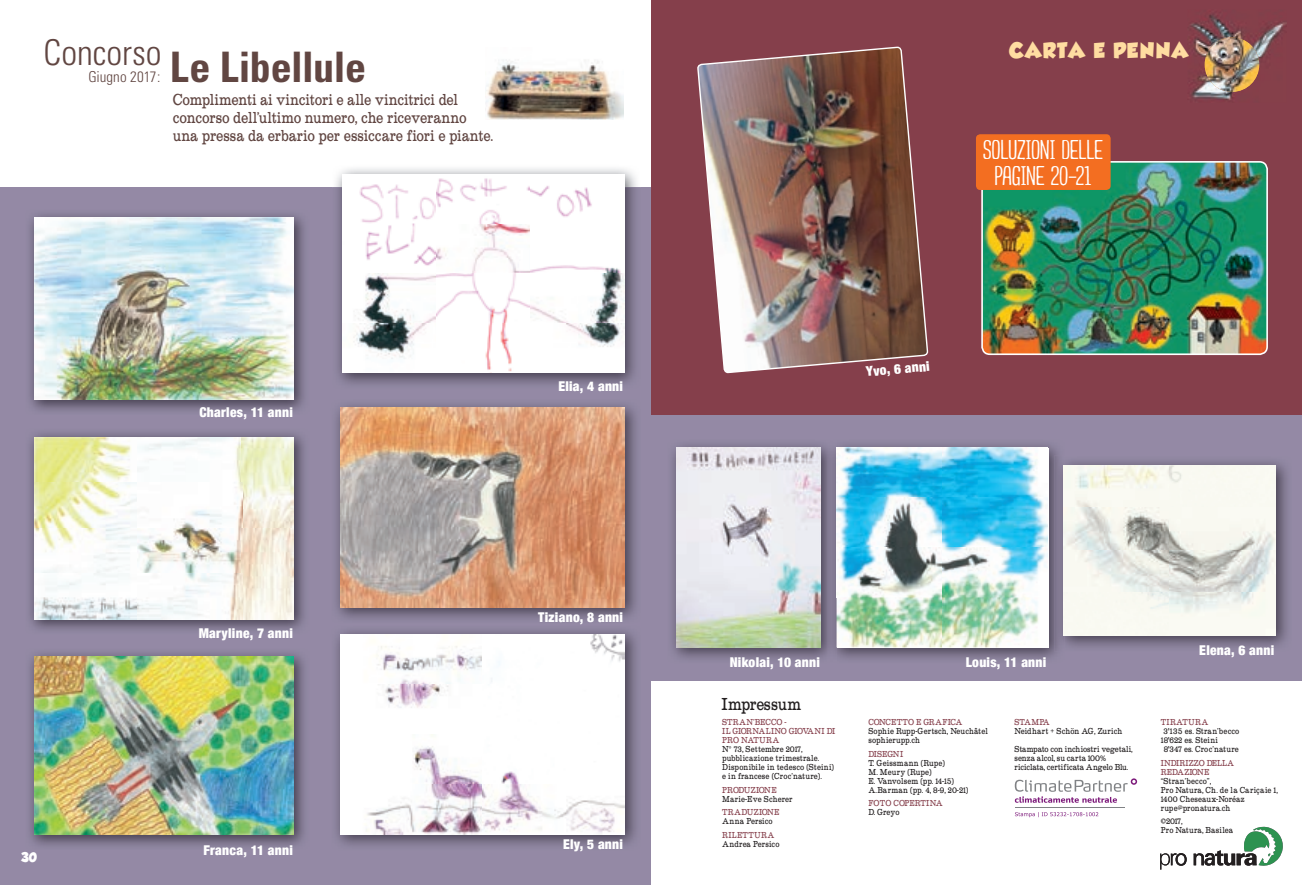
<style>
.page{position:relative;width:1302px;height:885px;background:#fff}
.page>*{position:absolute;margin:0;border:0;box-sizing:border-box;transform-origin:0 0}
.t1{font:700 condensed 42px "Univers";letter-spacing:-.01em;color:#614642}
.t2{font:300 condensed 35.55px "Univers";color:#614642}
.t3{font:300 27px/25.5px "Smyrna";letter-spacing:-.01em;color:#fff;text-align:center}
.t4{font:19.2px "GROBOLD";letter-spacing:.07em;color:#ffdda1}
.t5{font:18px "Roundslab Serif";letter-spacing:-.02em;color:#231f20}
.t6{font:16.5px/18px "Roundslab Serif";letter-spacing:-.01em;color:#614642}
.t7{font:300 condensed 15px "Univers";letter-spacing:.005em;color:#614642}
.t8{font:900 condensed 13.5px "Helvetica Neue";letter-spacing:.02em;color:#fff}
.t9{font:12px "GROBOLD";color:#fff}
.t10{font:9px/9px "Roundslab Serif";color:#231f20}
.t11{font:9px/9px "Roundslab Serif";letter-spacing:.015em;color:#853f4b}
.t12{font:9px/9px "Roundslab Serif";letter-spacing:-.02em;color:#231f20}
.t13{font:9px "Roundslab Serif";letter-spacing:.025em;color:#231f20}
.t14{font:9px "Roundslab Serif";letter-spacing:.035em;color:#853f4b}
</style>
<div class="page">
<div style="left:651px;top:414px;width:650px;height:266px;background:#9489a5"></div>
<div style="left:651px;top:0;width:650px;height:414px;background:#853f4b"></div>
<div style="left:0;top:187px;width:651px;height:697px;background:#9489a5"></div>
<img style="left:984px;top:162px;width:282px;height:192px">
<div style="left:981px;top:161px;width:286px;height:194px;border:2px solid #fff;border-radius:8px"></div>
<img style="left:697px;top:46px;width:230px;height:328px">
<img style="left:34px;top:217px;width:260px;height:183px">
<img style="left:30px;top:433px;width:274px;height:197px">
<img style="left:34px;top:437px;width:260px;height:182px">
<img style="left:30px;top:653px;width:274px;height:193px">
<img style="left:34px;top:657px;width:260px;height:177px">
<img style="left:672px;top:444px;width:155px;height:215px">
<img style="left:676px;top:448px;width:144px;height:199px">
<img style="left:836px;top:444px;width:222px;height:215px">
<img style="left:836px;top:448px;width:211px;height:199px">
<img style="left:336px;top:168px;width:301px;height:217px">
<img style="left:342px;top:174px;width:282px;height:199px">
<img style="left:336px;top:404px;width:300px;height:215px">
<img style="left:340px;top:408px;width:284px;height:199px">
<img style="left:1054px;top:455px;width:233px;height:196px">
<img style="left:1063px;top:465px;width:212px;height:170px">
<img style="left:336px;top:630px;width:300px;height:216px">
<img style="left:340px;top:634px;width:284px;height:200px">
<img style="left:1190px;top:14px;width:96px;height:86px">
<img style="left:1204px;top:37px;width:54px;height:55px;border-radius:27px">
<img style="left:485px;top:60px;width:138px;height:59px">
<svg style="left:1160px;top:853px;width:26px;height:16px"></svg>
<svg style="left:1193px;top:826px;width:89px;height:40px"></svg>
<hr style="left:1014px;top:807px;width:110px;height:1px;background:#808285">
<svg style="left:1014px;top:778px;width:122px;height:24px"></svg>
<svg style="left:1015px;top:812px;width:83px;height:5px"></svg>
<div style="left:975px;top:134px;width:135px;height:56px;background:#f36e21;border-radius:4px"></div>
<h2 class="t2" style="left:44px;top:31px;width:119px">Concorso</h2>
<h3 class="t7" style="left:88px;top:67px;width:74px">Giugno 2017 :</h3>
<h1 class="t1" style="left:170px;top:41px;width:197px">Le Libellule</h1>
<h3 class="t6" style="left:173px;top:91px;width:322px">Complimenti ai vincitori e alle vincitrici del concorso dell’ultimo numero, che riceveranno una pressa da erbario per essiccare fiori e piante.</h3>
<h3 class="t9" style="left:21px;top:850px;width:17px">30</h3>
<h3 class="t8" style="left:199px;top:401px;width:95px">Charles, 11 anni</h3>
<h3 class="t8" style="left:199px;top:621px;width:96px">Maryline, 7 anni</h3>
<h3 class="t8" style="left:203px;top:838px;width:91px">Franca, 11 anni</h3>
<h3 class="t8" style="left:558px;top:375px;width:66px">Elia, 4 anni</h3>
<h3 class="t8" style="left:538px;top:606px;width:86px">Tiziano, 8 anni</h3>
<h3 class="t8" style="left:563px;top:833px;width:61px">Ely, 5 anni</h3>
<h3 class="t4" style="left:1009px;top:39px;width:180px">CARTA E PENNA</h3>
<h3 class="t3" style="left:982px;top:137px;width:121px">SOLUZIONI DELLE<br>PAGINE 20-21</h3>
<h3 class="t8" style="left:865px;top:360px;width:65px;rotate:-5deg">Yvo, 6 anni</h3>
<h3 class="t8" style="left:729px;top:650px;width:92px">Nikolai, 10 anni</h3>
<h3 class="t8" style="left:965px;top:650px;width:82px">Louis, 11 anni</h3>
<h3 class="t5" style="left:721px;top:693px;width:81px">Impressum</h3>
<p class="t11" style="left:722px;top:717px;width:114px">STRAN’BECCO -<br>IL GIORNALINO GIOVANI DI<br>PRO NATURA</p>
<p class="t10" style="left:722px;top:744px;width:113px">N° 73, Settembre 2017, pubblicazione trimestrale.<br>Disponibile in tedesco (Steini) e in francese (Croc’nature).</p>
<p class="t11" style="left:722px;top:785px;width:56px">PRODUZIONE</p>
<p class="t10" style="left:722px;top:794px;width:72px">Marie-Eve Scherer</p>
<p class="t11" style="left:722px;top:807px;width:59px">TRADUZIONE</p>
<p class="t10" style="left:722px;top:816px;width:52px">Anna Persico</p>
<p class="t14" style="left:722px;top:829px;width:54px">RILETTURA</p>
<p class="t10" style="left:722px;top:839px;width:59px">Andrea Persico</p>
<p class="t11" style="left:868px;top:717px;width:96px">CONCETTO E GRAFICA</p>
<p class="t10" style="left:868px;top:726px;width:121px">Sophie Rupp-Gertsch, Neuchâtel sophierupp.ch</p>
<p class="t11" style="left:868px;top:749px;width:36px">DISEGNI</p>
<p class="t10" style="left:868px;top:758px;width:102px">T. Geissmann (Rupe)<br>M. Meury (Rupe)<br>E. Vanvolsem (pp. 14-15)<br>A.Barman (pp. 4, 8-9, 20-21)</p>
<p class="t11" style="left:868px;top:798px;width:76px">FOTO COPERTINA</p>
<p class="t10" style="left:868px;top:807px;width:33px">D. Greyo</p>
<p class="t11" style="left:1014px;top:717px;width:37px">STAMPA</p>
<p class="t10" style="left:1014px;top:722px;width:120px;line-height:18px">Neidhart + Schön AG, Zurich<br>Stampato con inchiostri vegetali,</p>
<p class="t12" style="left:1014px;top:753px;width:115px">senza alcol, su carta 100% riciclata, certificata Angelo Blu.</p>
<h3 class="t8" style="left:1198px;top:638px;width:77px">Elena, 6 anni</h3>
<p class="t14" style="left:1160px;top:716px;width:49px">TIRATURA</p>
<p class="t13" style="left:1163px;top:725px;width:77px">3'135 es. Stran’becco</p>
<p class="t10" style="left:1160px;top:735px;width:59px">18'622 es. Steini</p>
<p class="t13" style="left:1163px;top:743px;width:77px">8'347 es. Croc’nature</p>
<p class="t11" style="left:1160px;top:758px;width:75px">INDIRIZZO DELLA<br>REDAZIONE</p>
<p class="t10" style="left:1160px;top:776px;width:119px">“Stran’becco”,<br>Pro Natura, Ch. de la Cariçaie 1,<br>1400 Cheseaux-Noréaz rupe@pronatura.ch</p>
<p class="t10" style="left:1160px;top:816px;width:74px">©2017,<br>Pro Natura, Basilea</p>
</div>
